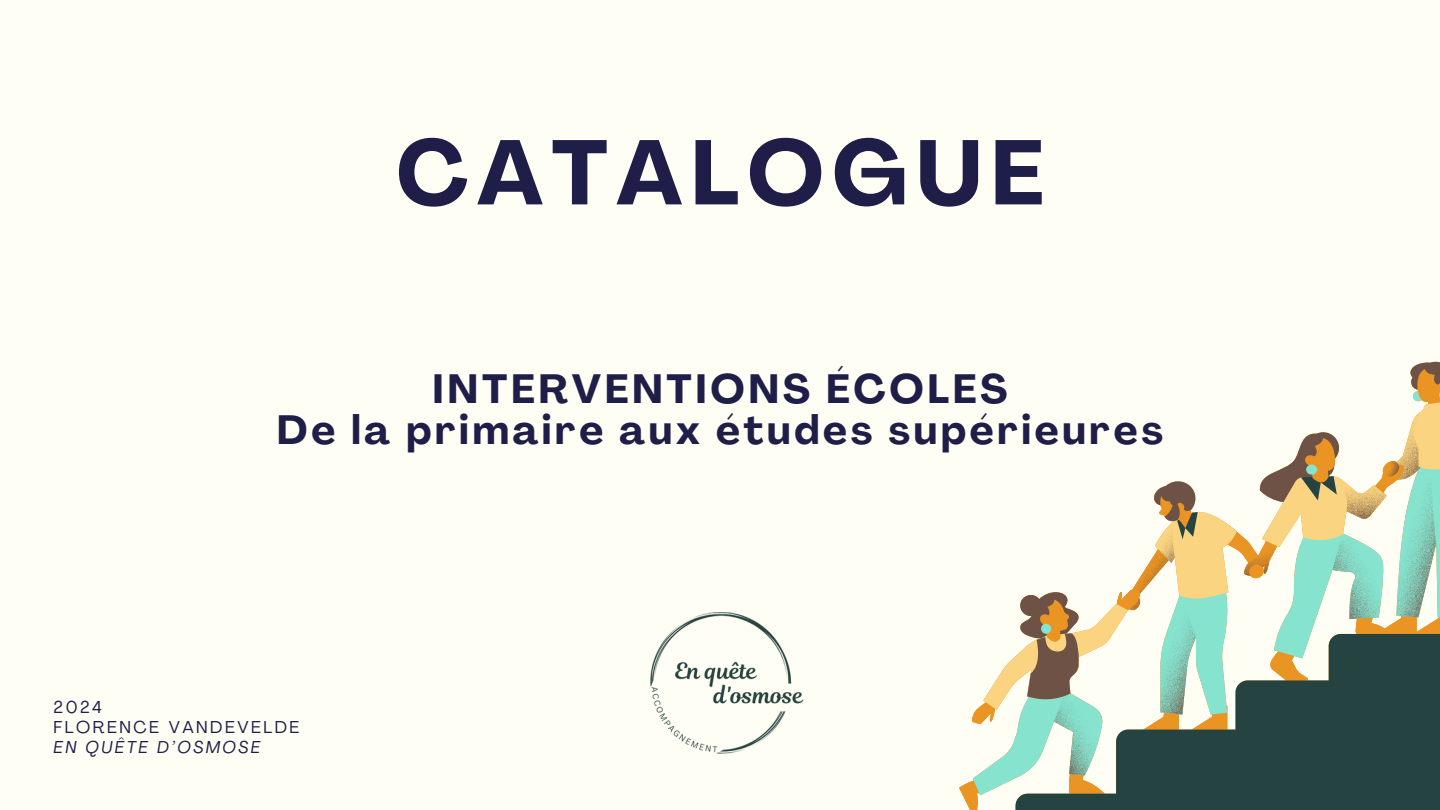
<style>
.page{position:relative;width:1440px;height:810px;background:#fffef4}
.page>*{position:absolute;margin:0;border:0;box-sizing:border-box;transform-origin:0 0}
.t1{font:700 90.4px "Agrandir";letter-spacing:.09em;color:#1e1e49}
.t2{font:700 40.4px/40.5px "Agrandir";letter-spacing:.09em;color:#1e1e49;text-align:center}
.t3{font:17px "Agrandir";letter-spacing:.15em;color:#1e1e49}
.t4{font:italic 17px "Agrandir";letter-spacing:.15em;color:#1e1e49}
</style>
<div class="page">
<svg style="left:959px;top:362px;width:481px;height:448px"></svg>
<img style="left:650px;top:612px;width:154px;height:142px">
<p class="t1" style="left:396px;top:137px;width:649px">CATALOGUE</p>
<p class="t2" style="left:277px;top:373px;width:888px">INTERVENTIONS ÉCOLES<br>De la primaire aux études supérieures</p>
<p class="t3" style="left:54px;top:700px;width:50px">2024</p>
<p class="t3" style="left:54px;top:720px;width:247px">FLORENCE VANDEVELDE</p>
<p class="t4" style="left:54px;top:741px;width:208px">EN QUÊTE D’OSMOSE</p>
</div>
